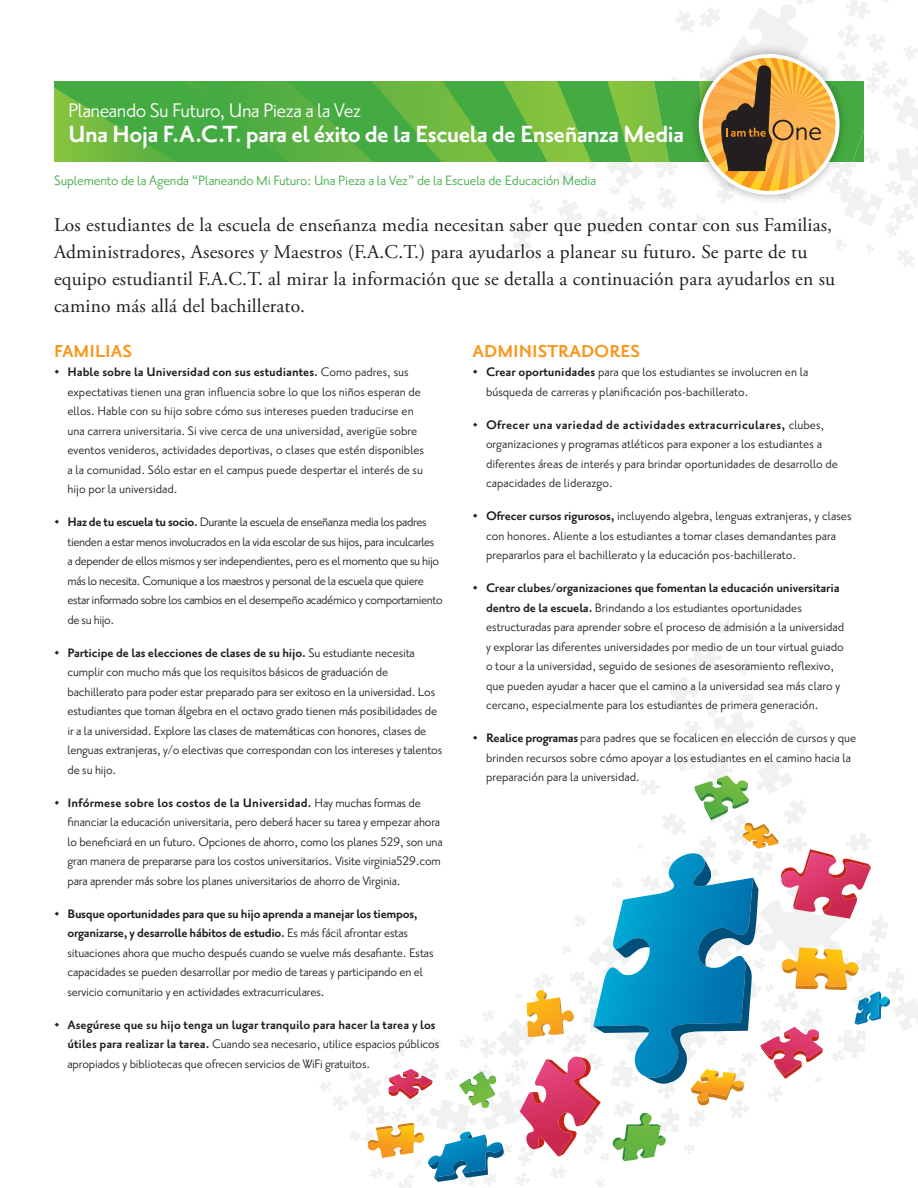
<style>
.page{position:relative;width:918px;height:1188px;background:#fff}
.page>*{position:absolute;margin:0;border:0;box-sizing:border-box;transform-origin:0 0}
.t1{font:700 28.5px "Priori Sans OT";letter-spacing:-.025em;color:#fff}
.t2{font:24px "Priori Sans OT";letter-spacing:-.02em;color:#fff}
.t3{font:700 21px "Priori Sans OT";color:#f7971d}
.t4{font:19.5px/27px "Adobe Garamond Pro";letter-spacing:.01em;color:#231f20}
.t5{font:16.5px "Priori Sans OT";letter-spacing:-.01em;color:#40ae49}
.t6{font:15px/19.5px "Priori Sans OT";letter-spacing:-.01em;color:#231f20}
.s1{font-weight:700}
</style>
<div class="page">
<svg style="left:717px;top:621px;width:16px;height:12px"></svg>
<svg style="left:319px;top:648px;width:599px;height:540px"></svg>
<svg style="left:513px;top:226px;width:18px;height:28px"></svg>
<svg style="left:529px;top:199px;width:14px;height:15px"></svg>
<svg style="left:54px;top:81px;width:494px;height:81px;background:#55af41"></svg>
<svg style="left:557px;top:0;width:361px;height:267px"></svg>
<div style="left:699px;top:54px;width:141px;height:141px;border:4px solid #fff;border-radius:50%"></div>
<h2 class="t2" style="left:68px;top:99px;width:295px">Planeando Su Futuro, Una Pieza a la Vez</h2>
<h1 class="t1" style="left:68px;top:121px;width:618px">Una Hoja F.A.C.T. para el éxito de la Escuela de Enseñanza Media</h1>
<p class="t5" style="left:54px;top:173px;width:544px">Suplemento de la Agenda “Planeando Mi Futuro: Una Pieza a la Vez” de la Escuela de Educación Media</p>
<p class="t4" style="left:54px;top:212px;width:783px">Los estudiantes de la escuela de enseñanza media necesitan saber que pueden contar con sus Familias, Administradores, Asesores y Maestros (F.A.C.T.) para ayudarlos a planear su futuro. Se parte de tu equipo estudiantil F.A.C.T. al mirar la información que se detalla a continuación para ayudarlos en su camino más allá del bachillerato.</p>
<h3 class="t3" style="left:54px;top:341px;width:80px">FAMILIAS</h3>
<p class="t6" style="left:68px;top:363px;width:358px;text-indent:-14px"><span class="s1">• Hable sobre la Universidad con sus estudiantes.</span> Como padres, sus expectativas tienen una gran influencia sobre lo que los niños esperan de ellos. Hable con su hijo sobre cómo sus intereses pueden traducirse en una carrera universitaria. Si vive cerca de una universidad, averigüe sobre eventos venideros, actividades deportivas, o clases que estén disponibles a la comunidad. Sólo estar en el campus puede despertar el interés de su hijo por la universidad.</p>
<p class="t6" style="left:68px;top:513px;width:377px;text-indent:-14px"><span class="s1">• Haz de tu escuela tu socio.</span> Durante la escuela de enseñanza media los padres tienden a estar menos involucrados en la vida escolar de sus hijos, para inculcarles a depender de ellos mismos y ser independientes, pero es el momento que su hijo más lo necesita. Comunique a los maestros y personal de la escuela que quiere estar informado sobre los cambios en el desempeño académico y comportamiento de su hijo.</p>
<p class="t6" style="left:68px;top:643px;width:376px;text-indent:-14px"><span class="s1">• Participe de las elecciones de clases de su hijo.</span> Su estudiante necesita cumplir con mucho más que los requisitos básicos de graduación de bachillerato para poder estar preparado para ser exitoso en la universidad. Los estudiantes que toman álgebra en el octavo grado tienen más posibilidades de ir a la universidad. Explore las clases de matemáticas con honores, clases de lenguas extranjeras, y/o electivas que correspondan con los intereses y talentos de su hijo.</p>
<p class="t6" style="left:68px;top:793px;width:377px;text-indent:-14px"><span class="s1">• Infórmese sobre los costos de la Universidad.</span> Hay muchas formas de financiar la educación universitaria, pero deberá hacer su tarea y empezar ahora lo beneficiará en un futuro. Opciones de ahorro, como los planes 529, son una gran manera de prepararse para los costos universitarios. Visite virginia529.com para aprender más sobre los planes universitarios de ahorro de Virginia.</p>
<p class="t6" style="left:68px;top:904px;width:368px;text-indent:-14px"><span class="s1">• Busque oportunidades para que su hijo aprenda a manejar los tiempos, organizarse, y desarrolle hábitos de estudio.</span> Es más fácil afrontar estas situaciones ahora que mucho después cuando se vuelve más desafiante. Estas capacidades se pueden desarrollar por medio de tareas y participando en el servicio comunitario y en actividades extracurriculares.</p>
<p class="t6" style="left:68px;top:1015px;width:373px;text-indent:-14px"><span class="s1">• Asegúrese que su hijo tenga un lugar tranquilo para hacer la tarea y los útiles para realizar la tarea.</span> Cuando sea necesario, utilice espacios públicos apropiados y bibliotecas que ofrecen servicios de WiFi gratuitos.</p>
<h3 class="t3" style="left:472px;top:341px;width:169px">ADMINISTRADORES</h3>
<p class="t6" style="left:486px;top:363px;width:324px;text-indent:-14px"><span class="s1">• Crear oportunidades</span> para que los estudiantes se involucren en la búsqueda de carreras y planificación pos-bachillerato.</p>
<p class="t6" style="left:486px;top:415px;width:354px;text-indent:-14px"><span class="s1">• Ofrecer una variedad de actividades extracurriculares,</span> clubes, organizaciones y programas atléticos para exponer a los estudiantes a diferentes áreas de interés y para brindar oportunidades de desarrollo de capacidades de liderazgo.</p>
<p class="t6" style="left:486px;top:507px;width:367px;text-indent:-14px"><span class="s1">• Ofrecer cursos rigurosos,</span> incluyendo algebra, lenguas extranjeras, y clases con honores. Aliente a los estudiantes a tomar clases demandantes para prepararlos para el bachillerato y la educación pos-bachillerato.</p>
<p class="t6" style="left:486px;top:579px;width:360px;text-indent:-14px"><span class="s1">• Crear clubes/organizaciones que fomentan la educación universitaria dentro de la escuela.</span> Brindando a los estudiantes oportunidades estructuradas para aprender sobre el proceso de admisión a la universidad y explorar las diferentes universidades por medio de un tour virtual guiado o tour a la universidad, seguido de sesiones de asesoramiento reflexivo, que pueden ayudar a hacer que el camino a la universidad sea más claro y cercano, especialmente para los estudiantes de primera generación.</p>
<p class="t6" style="left:486px;top:729px;width:372px;text-indent:-14px"><span class="s1">• Realice programas</span> para padres que se focalicen en elección de cursos y que brinden recursos sobre cómo apoyar a los estudiantes en el camino hacia la preparación para la universidad.</p>
</div>
